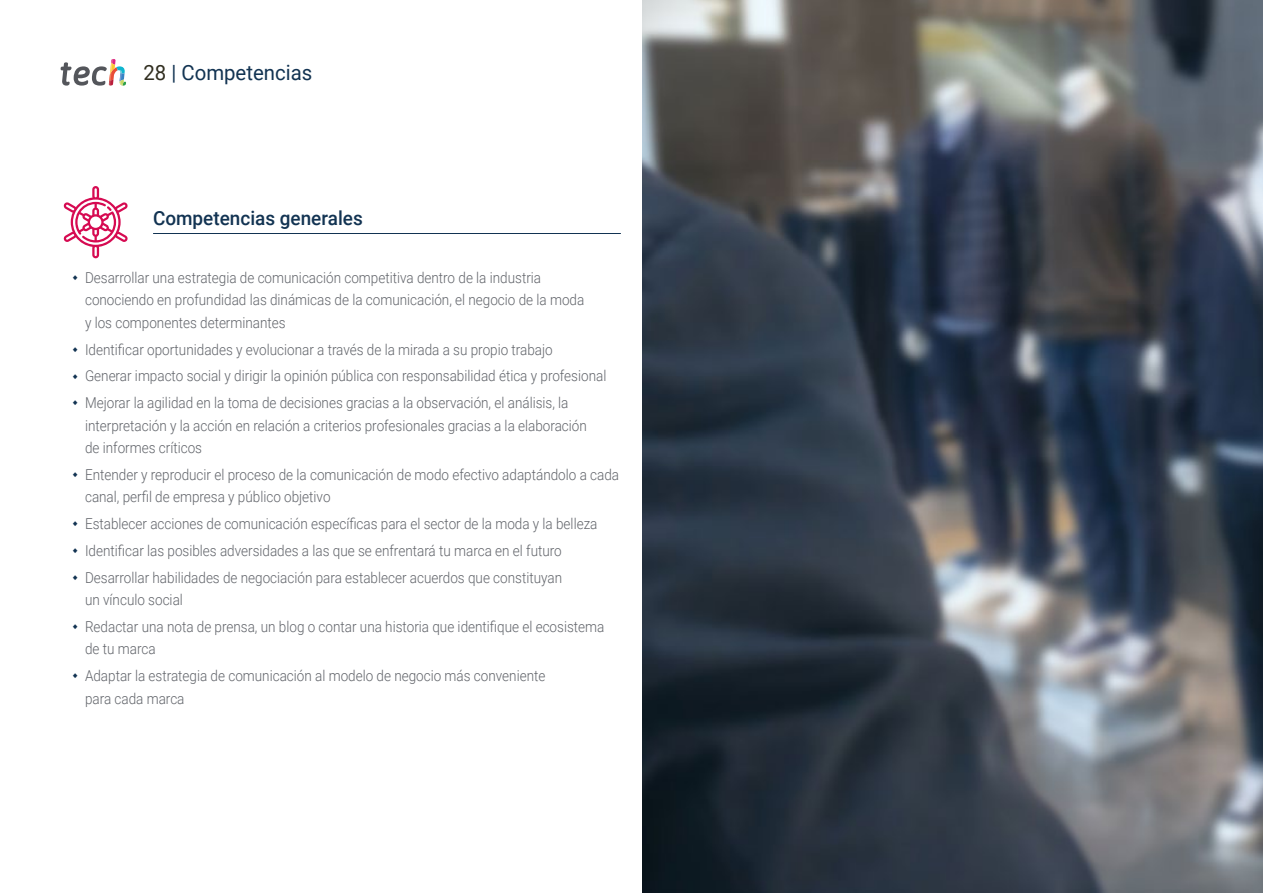
<style>
.page{position:relative;width:1263px;height:893px;background:#fff}
.page>*{position:absolute;margin:0;border:0;box-sizing:border-box;transform-origin:0 0}
.t1{font:21px "Roboto";color:#123352}
.t2{font:500 19.5px "Roboto";color:#123352}
.t3{font:300 15px/26.7px "Roboto";color:#61646a;scale:.9 1}
.s1{color:#312e20}
</style>
<div class="page">
<img style="left:642px;top:0;width:621px;height:893px">
<hr style="left:153px;top:233px;width:468px;height:1px;background:#123352">
<svg style="left:63px;top:186px;width:65px;height:72px"></svg>
<svg style="left:61px;top:59px;width:65px;height:27px"></svg>
<h1 class="t1" style="left:144px;top:57px;width:170px"><span class="s1">28</span> | Competencias</h1>
<h2 class="t2" style="left:153px;top:205px;width:211px">Competencias generales</h2>
<p class="t3" style="left:85px;top:266px;width:556px;line-height:22.5px">Desarrollar una estrategia de comunicación competitiva dentro de la industria conociendo en profundidad las dinámicas de la comunicación, el negocio de la moda y los componentes determinantes</p>
<p class="t3" style="left:85px;top:335px;width:581px">Identificar oportunidades y evolucionar a través de la mirada a su propio trabajo<br>Generar impacto social y dirigir la opinión pública con responsabilidad ética y profesional<br>Mejorar la agilidad en la toma de decisiones gracias a la observación, el análisis, la</p>
<p class="t3" style="left:85px;top:413px;width:559px;line-height:22.5px">interpretación y la acción en relación a criterios profesionales gracias a la elaboración de informes críticos</p>
<p class="t3" style="left:85px;top:463px;width:595px;line-height:22.5px">Entender y reproducir el proceso de la comunicación de modo efectivo adaptándolo a cada canal, perfil de empresa y público objetivo</p>
<p class="t3" style="left:85px;top:510px;width:571px">Establecer acciones de comunicación específicas para el sector de la moda y la belleza<br>Identificar las posibles adversidades a las que se enfrentará tu marca en el futuro<br>Desarrollar habilidades de negociación para establecer acuerdos que constituyan</p>
<p class="t3" style="left:85px;top:586px;width:578px">un vínculo social<br>Redactar una nota de prensa, un blog o contar una historia que identifique el ecosistema</p>
<p class="t3" style="left:85px;top:635px;width:513px">de tu marca<br>Adaptar la estrategia de comunicación al modelo de negocio más conveniente</p>
<p class="t3" style="left:85px;top:684px;width:112px">para cada marca</p>
</div>
